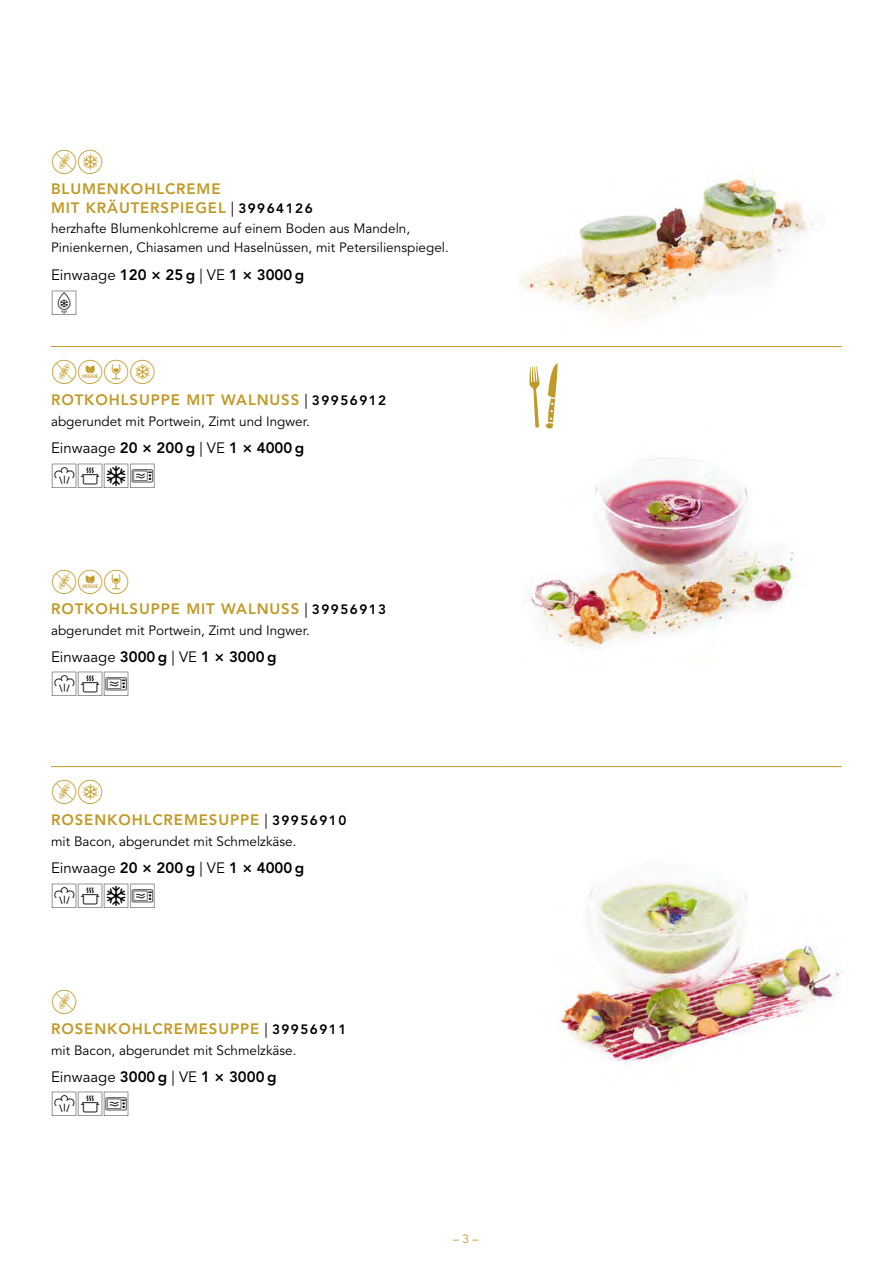
<style>
.page{position:relative;width:893px;height:1263px;background:#fff}
.page>*{position:absolute;margin:0;border:0;box-sizing:border-box;transform-origin:0 0}
.t1{font:33px "Sander Icons 2023";color:#000}
.t2{font:33px "Sander Icons 2023";color:#c19926}
.t3{font:800 15px/19.5px "Avenir LT Std";letter-spacing:.06em;color:#c19926}
.t4{font:800 15px "Avenir LT Std";color:#000}
.t5{font:13.5px/19.5px "Avenir LT Std";color:#000}
.t6{font:12px "Avenir LT Std";color:#c19926}
.s1{font-weight:400;color:#000}
.s2{font-size:13.5px;color:#000}
.s3{font-weight:400}
</style>
<div class="page">
<hr style="left:51px;top:346px;width:446px;height:1px;background:#c19926">
<hr style="left:51px;top:766px;width:446px;height:1px;background:#c19926">
<hr style="left:497px;top:346px;width:345px;height:1px;background:#c19926">
<hr style="left:497px;top:766px;width:345px;height:1px;background:#c19926">
<img style="left:519px;top:170px;width:296px;height:149px">
<img style="left:529px;top:458px;width:266px;height:191px">
<img style="left:558px;top:881px;width:285px;height:183px">
<svg style="left:529px;top:366px;width:10px;height:62px"></svg>
<svg style="left:545px;top:363px;width:13px;height:66px"></svg>
<h1 class="t2" style="left:51px;top:148px;width:54px">2A</h1>
<p class="t3" style="left:51px;top:179px;width:263px">BLUMENKOHLCREME<br>MIT KRÄUTERSPIEGEL <span class="s1">|</span> <span class="s2">39964126</span></p>
<p class="t5" style="left:51px;top:218px;width:399px">herzhafte Blumenkohlcreme auf einem Boden aus Mandeln,<br>Pinienkernen, Chiasamen und Haselnüssen, mit Petersilienspiegel.</p>
<p class="t4" style="left:51px;top:266px;width:255px"><span class="s3">Einwaage</span> 120 × 25 g <span class="s3">| VE</span> 1 × 3000 g</p>
<h1 class="t1" style="left:51px;top:289px;width:28px">G</h1>
<h1 class="t2" style="left:51px;top:358px;width:106px">269A</h1>
<p class="t3" style="left:51px;top:390px;width:337px">ROTKOHLSUPPE MIT WALNUSS <span class="s1">|</span> <span class="s2">39956912</span></p>
<p class="t5" style="left:51px;top:412px;width:260px">abgerundet mit Portwein, Zimt und Ingwer.</p>
<p class="t4" style="left:51px;top:439px;width:255px"><span class="s3">Einwaage</span> 20 × 200 g <span class="s3">| VE</span> 1 × 4000 g</p>
<h1 class="t1" style="left:51px;top:462px;width:106px">BEHK</h1>
<h1 class="t2" style="left:51px;top:568px;width:80px">269</h1>
<p class="t3" style="left:51px;top:599px;width:337px">ROTKOHLSUPPE MIT WALNUSS <span class="s1">|</span> <span class="s2">39956913</span></p>
<p class="t5" style="left:51px;top:620px;width:260px">abgerundet mit Portwein, Zimt und Ingwer.</p>
<p class="t4" style="left:51px;top:647px;width:227px"><span class="s3">Einwaage</span> 3000 g <span class="s3">| VE</span> 1 × 3000 g</p>
<h1 class="t1" style="left:51px;top:670px;width:80px">BEK</h1>
<h1 class="t2" style="left:51px;top:778px;width:54px">2A</h1>
<p class="t3" style="left:51px;top:810px;width:297px">ROSENKOHLCREMESUPPE <span class="s1">|</span> <span class="s2">39956910</span></p>
<p class="t5" style="left:51px;top:832px;width:247px">mit Bacon, abgerundet mit Schmelzkäse.</p>
<p class="t4" style="left:51px;top:859px;width:255px"><span class="s3">Einwaage</span> 20 × 200 g <span class="s3">| VE</span> 1 × 4000 g</p>
<h1 class="t1" style="left:51px;top:882px;width:106px">BEHK</h1>
<h1 class="t2" style="left:51px;top:988px;width:28px">2</h1>
<p class="t3" style="left:51px;top:1019px;width:297px">ROSENKOHLCREMESUPPE <span class="s1">|</span> <span class="s2">39956911</span></p>
<p class="t5" style="left:51px;top:1040px;width:247px">mit Bacon, abgerundet mit Schmelzkäse.</p>
<p class="t4" style="left:51px;top:1067px;width:227px"><span class="s3">Einwaage</span> 3000 g <span class="s3">| VE</span> 1 × 3000 g</p>
<h1 class="t1" style="left:51px;top:1090px;width:80px">BEK</h1>
<p class="t6" style="left:453px;top:1232px;width:27px">– 3 –</p>
</div>
